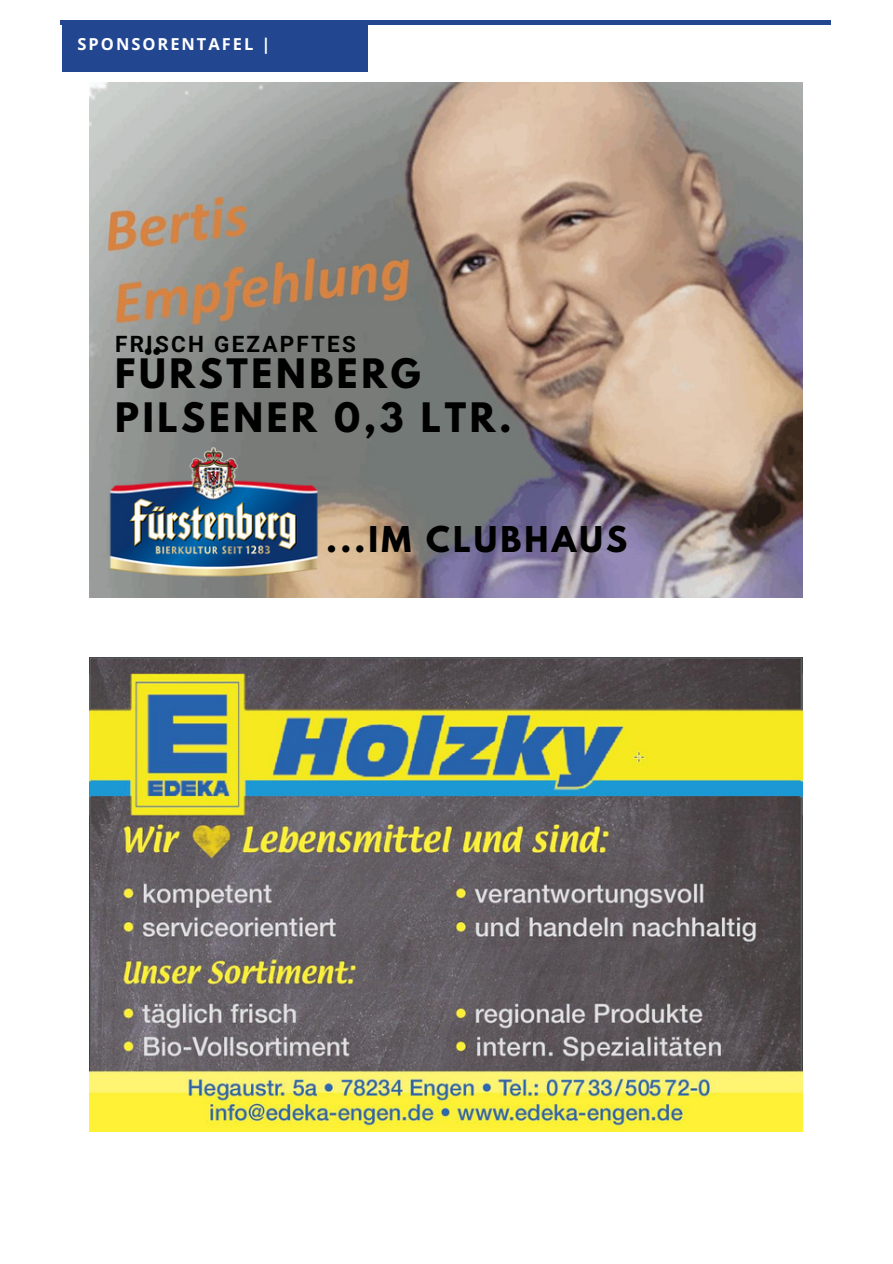
<style>
.page{position:relative;width:893px;height:1264px;background:#fff}
.page>*{position:absolute;margin:0;border:0;box-sizing:border-box;transform-origin:0 0}
.t1{font:700 36px/43.8px "League Spartan";letter-spacing:.1em;color:#000}
.t2{font:700 31.5px "League Spartan";letter-spacing:.1em;color:#000}
.t3{font:700 22.5px "Roboto";letter-spacing:.1em;color:#000}
.t4{font:700 16.5px "Open Sans";letter-spacing:.12em;color:#fff}
</style>
<div class="page">
<hr style="left:60px;top:21px;width:770px;height:3px;background:#224690">
<div style="left:63px;top:24px;width:304px;height:47px;background:#224690"></div>
<img style="left:89px;top:657px;width:713px;height:473px">
<img style="left:89px;top:83px;width:713px;height:514px">
<img style="left:89px;top:422px;width:249px;height:176px">
<p class="t4" style="left:78px;top:32px;width:194px">SPONSORENTAFEL |</p>
<p class="t3" style="left:115px;top:331px;width:242px">FRISCH GEZAPFTES</p>
<p class="t1" style="left:115px;top:356px;width:398px">FÜRSTENBERG<br>PILSENER 0,3 LTR.</p>
<h2 class="t2" style="left:326px;top:524px;width:302px">...IM CLUBHAUS</h2>
</div>
